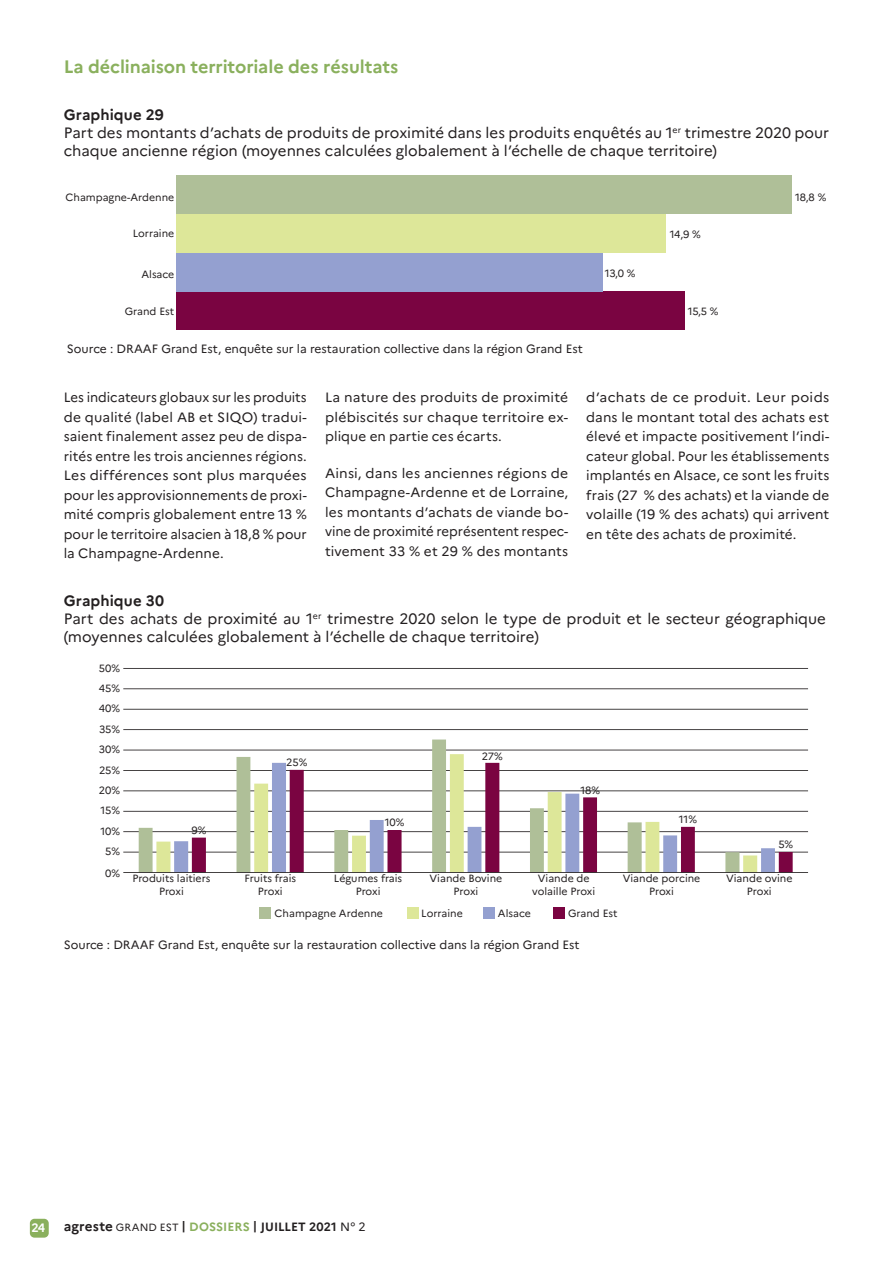
<style>
.page{position:relative;width:893px;height:1263px;background:#fff}
.page>*{position:absolute;margin:0;border:0;box-sizing:border-box;transform-origin:0 0}
.t1{font:700 18px "Marianne";letter-spacing:-.005em;color:#8ab05d}
.t2{font:15px/18px "Marianne";color:#231f20}
.t3{font:13.5px/19.5px "Marianne";letter-spacing:.005em;color:#231f20;text-align:justify}
.t4{font:700 12.15px "Marianne";color:#fff}
.t5{font:12px "Marianne";color:#231f20}
.t6{font:700 12px "Marianne";letter-spacing:.005em;color:#231f20}
.t7{font:10.5px/12.6px "Marianne";color:#231f20;text-align:center}
.s1{font-weight:700}
.s2{font-size:13.5px}
.s3{font-weight:400;font-size:10.5px}
.s4{color:#8ab05d}
.s5{font-weight:400}
</style>
<div class="page">
<div style="left:30px;top:1219px;width:19px;height:18px;background:#8ab05d;border-radius:5px"></div>
<div style="left:176px;top:291px;width:509px;height:39px;background:#7a0441"></div>
<div style="left:176px;top:253px;width:426px;height:38px;background:#94a0d0"></div>
<div style="left:176px;top:214px;width:490px;height:39px;background:#dde799"></div>
<div style="left:176px;top:175px;width:615px;height:39px;background:#afbf98"></div>
<div style="left:259px;top:907px;width:11px;height:12px;background:#afbf98"></div>
<div style="left:407px;top:907px;width:11px;height:12px;background:#dde799"></div>
<div style="left:483px;top:907px;width:12px;height:12px;background:#94a0d0"></div>
<div style="left:554px;top:907px;width:11px;height:12px;background:#7a0441"></div>
<hr style="left:123px;top:852px;width:685px;height:1px;background:#231f20">
<hr style="left:123px;top:831px;width:685px;height:1px;background:#231f20">
<hr style="left:123px;top:811px;width:685px;height:1px;background:#231f20">
<hr style="left:123px;top:791px;width:685px;height:1px;background:#231f20">
<hr style="left:123px;top:770px;width:685px;height:1px;background:#231f20">
<hr style="left:123px;top:750px;width:685px;height:1px;background:#231f20">
<hr style="left:123px;top:729px;width:685px;height:1px;background:#231f20">
<hr style="left:123px;top:709px;width:685px;height:1px;background:#231f20">
<hr style="left:123px;top:688px;width:685px;height:1px;background:#231f20">
<hr style="left:123px;top:668px;width:685px;height:1px;background:#231f20">
<svg style="left:139px;top:739px;width:600px;height:133px"></svg>
<svg style="left:156px;top:754px;width:583px;height:118px"></svg>
<svg style="left:174px;top:763px;width:18px;height:109px"></svg>
<svg style="left:192px;top:763px;width:601px;height:109px"></svg>
<hr style="left:123px;top:872px;width:685px;height:1px;background:#231f20">
<h1 class="t1" style="left:64px;top:55px;width:336px">La déclinaison territoriale des résultats</h1>
<p class="t2" style="left:64px;top:105px;width:767px"><span class="s1">Graphique 29<br></span>Part des montants d’achats de produits de proximité dans les produits enquêtés au 1<sup>er</sup> trimestre 2020 pour chaque ancienne région (moyennes calculées globalement à l’échelle de chaque territoire)</p>
<p class="t7" style="left:66px;top:191px;width:110px">Champagne-Ardenne</p>
<p class="t7" style="left:133px;top:227px;width:43px">Lorraine</p>
<p class="t7" style="left:141px;top:268px;width:34px">Alsace</p>
<p class="t7" style="left:125px;top:305px;width:51px">Grand Est</p>
<p class="t7" style="left:688px;top:305px;width:32px">15,5 %</p>
<p class="t7" style="left:670px;top:228px;width:33px">14,9 %</p>
<p class="t7" style="left:605px;top:266px;width:32px">13,0 %</p>
<p class="t5" style="left:67px;top:341px;width:517px">Source : DRAAF Grand Est, enquête sur la restauration collective dans la région Grand Est</p>
<p class="t7" style="left:795px;top:191px;width:33px">18,8 %</p>
<p class="t3" style="left:64px;top:388px;width:245px">Les indicateurs globaux sur les produits de qualité (label AB et SIQO) tradui&shy;saient finalement assez peu de dispa&shy;rités entre les trois anciennes régions.<br>Les différences sont plus marquées pour les approvisionnements de proxi&shy;mité compris globalement entre 13 % pour le territoire alsacien à 18,8 % pour la Champagne-Ardenne.</p>
<p class="t3" style="left:325px;top:388px;width:245px">La nature des produits de proximité plébiscités sur chaque territoire ex&shy;plique en partie ces écarts.</p>
<p class="t3" style="left:325px;top:463px;width:245px">Ainsi, dans les anciennes régions de Champagne-Ardenne et de Lorraine, les montants d’achats de viande bo&shy;vine de proximité représentent respec&shy;tivement 33 % et 29 % des montants</p>
<p class="t3" style="left:586px;top:388px;width:245px">d’achats de ce produit. Leur poids dans le montant total des achats est élevé et impacte positivement l’indi&shy;cateur global. Pour les établissements implantés en Alsace, ce sont les fruits frais (27 % des achats) et la viande de volaille (19 % des achats) qui arrivent en tête des achats de proximité.</p>
<p class="t2" style="left:64px;top:591px;width:764px"><span class="s1">Graphique 30<br></span>Part des achats de proximité au 1<sup>er</sup> trimestre 2020 selon le type de produit et le secteur géographique (moyennes calculées globalement à l’échelle de chaque territoire)</p>
<p class="t7" style="left:99px;top:661px;width:23px">50%</p>
<p class="t7" style="left:99px;top:678px;width:23px;line-height:20.2px;text-align:left">45%<br>40%</p>
<p class="t7" style="left:99px;top:719px;width:23px;line-height:20.2px;text-align:left">35%<br>30%</p>
<p class="t7" style="left:99px;top:763px;width:23px">25%</p>
<p class="t7" style="left:99px;top:780px;width:23px;line-height:20.2px;text-align:left">20%<br>15%</p>
<p class="t7" style="left:100px;top:821px;width:21px;line-height:20.2px">10%<br>5%</p>
<p class="t7" style="left:105px;top:867px;width:16px">0%</p>
<p class="t7" style="left:192px;top:823px;width:16px">9%</p>
<p class="t7" style="left:286px;top:756px;width:23px">25%</p>
<p class="t7" style="left:385px;top:816px;width:21px">10%</p>
<p class="t7" style="left:482px;top:750px;width:22px">27%</p>
<p class="t7" style="left:580px;top:784px;width:21px">18%</p>
<p class="t7" style="left:679px;top:813px;width:20px">11%</p>
<p class="t7" style="left:778px;top:838px;width:16px">5%</p>
<p class="t7" style="left:132px;top:872px;width:80px">Produits laitiers<br>Proxi</p>
<p class="t7" style="left:245px;top:872px;width:53px">Fruits frais<br>Proxi</p>
<p class="t7" style="left:334px;top:872px;width:70px">Légumes frais<br>Proxi</p>
<p class="t7" style="left:430px;top:872px;width:74px">Viande Bovine<br>Proxi</p>
<p class="t7" style="left:532px;top:872px;width:65px">Viande de volaille Proxi</p>
<p class="t7" style="left:623px;top:872px;width:79px">Viande porcine<br>Proxi</p>
<p class="t7" style="left:726px;top:872px;width:68px">Viande ovine<br>Proxi</p>
<p class="t7" style="left:275px;top:907px;width:110px">Champagne Ardenne</p>
<p class="t7" style="left:421px;top:907px;width:43px">Lorraine</p>
<p class="t7" style="left:498px;top:907px;width:34px">Alsace</p>
<p class="t7" style="left:568px;top:907px;width:51px">Grand Est</p>
<p class="t5" style="left:64px;top:937px;width:517px">Source : DRAAF Grand Est, enquête sur la restauration collective dans la région Grand Est</p>
<p class="t4" style="left:32px;top:1220px;width:15px">24</p>
<p class="t6" style="left:64px;top:1220px;width:303px"><span class="s2">agreste</span> <span class="s3">GRAND EST</span> | <span class="s4">DOSSIERS</span> | JUILLET 2021 <span class="s5">N° 2</span></p>
</div>
